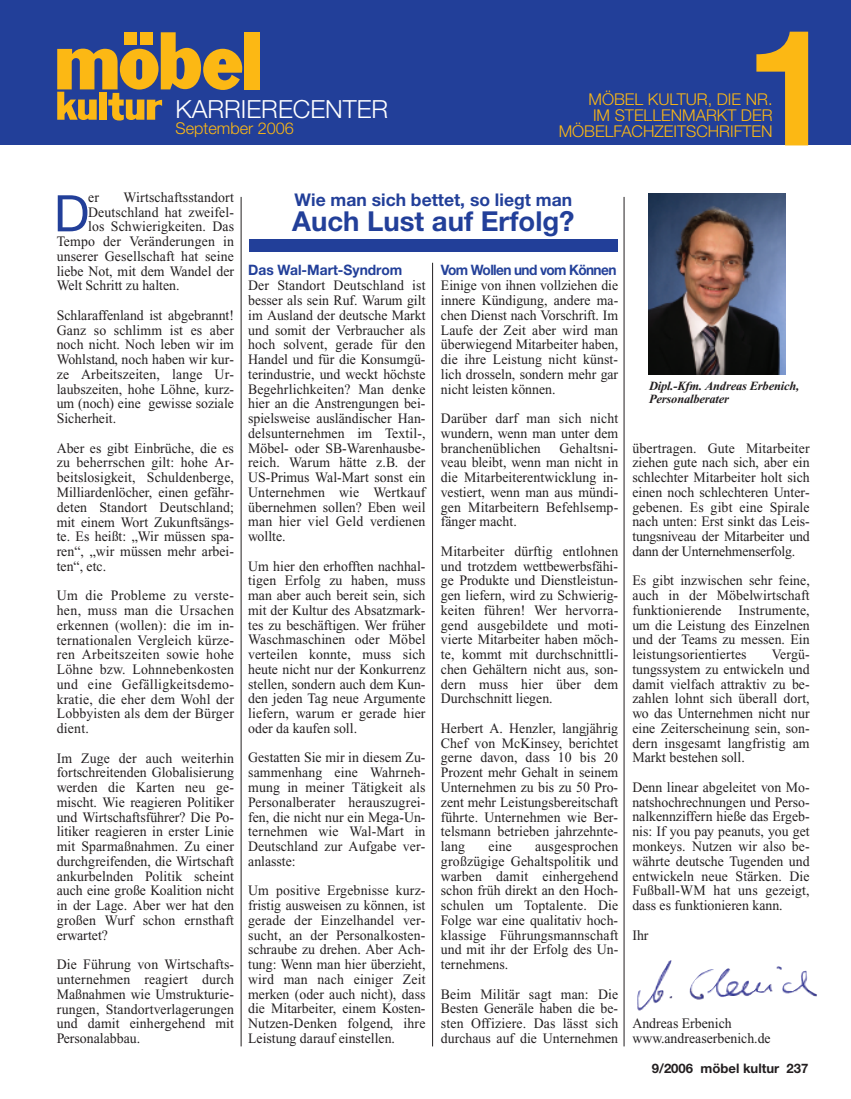
<style>
.page{position:relative;width:851px;height:1099px;background:#fff}
.page>*{position:absolute;margin:0;border:0;box-sizing:border-box;transform-origin:0 0}
.t1{font:700 162.5px "Helvetica Neue";color:#fcb814}
.t2{font:50.5px "Helvetica Neue";color:#223f99}
.t3{font:700 27.5px "Helvetica Neue";color:#223f99}
.t4{font:300 25px "Helvetica Neue";color:#fff}
.t5{font:700 17.5px "Helvetica Neue";color:#223f99}
.t6{font:300 16.25px/16.2px "Helvetica Neue";color:#fcb814}
.t7{font:14.38px/14.8px "Times New Roman";color:#231f20;text-align:justify;scale:.96 1}
.t8{font:700 14.38px "Helvetica Neue";letter-spacing:-.045em;color:#25429a;scale:.95 1}
.t9{font:700 14.38px "Helvetica Neue";color:#223f99;scale:.96 1}
.t10{font:700 13.12px "Helvetica Neue";color:#231f20}
.t11{font:italic 700 12.5px/13.8px "Times New Roman";letter-spacing:-.015em;color:#231f20}
</style>
<div class="page">
<div style="left:0;top:0;width:850px;height:145px;background:#223f99"></div>
<div style="left:244px;top:32px;width:15px;height:57px;background:#fcb814"></div>
<svg style="left:57px;top:32px;width:185px;height:88px"></svg>
<img style="left:637px;top:960px;width:179px;height:50px">
<div style="left:249px;top:240px;width:368px;height:12px;background:#223f99"></div>
<hr style="left:241px;top:197px;width:1px;height:849px;background:#231f20">
<hr style="left:432px;top:263px;width:1px;height:783px;background:#231f20">
<hr style="left:623px;top:197px;width:1px;height:849px;background:#231f20">
<img style="left:648px;top:193px;width:136px;height:181px">
<h1 class="t1" style="left:744px;top:29px;width:92px">1</h1>
<p class="t6" style="left:588px;top:90px;width:185px">MÖBEL KULTUR, DIE NR.<br>IM STELLENMARKT DER</p>
<h3 class="t4" style="left:175px;top:94px;width:214px">KARRIERECENTER</h3>
<p class="t6" style="left:175px;top:120px;width:120px">September 2006</p>
<p class="t6" style="left:558px;top:123px;width:215px">MÖBELFACHZEITSCHRIFTEN</p>
<h2 class="t2" style="left:54px;top:195px;width:37px">D</h2>
<p class="t7" style="left:88px;top:191px;width:13px">er</p>
<p class="t7" style="left:123px;top:191px;width:117px">Wirtschaftsstandort</p>
<p class="t7" style="left:88px;top:206px;width:153px">Deutschland hat zweifel-</p>
<p class="t7" style="left:88px;top:220px;width:153px">los Schwierigkeiten. Das</p>
<p class="t7" style="left:57px;top:235px;width:186px">Tempo der Veränderungen in</p>
<p class="t7" style="left:57px;top:250px;width:186px">unserer Gesellschaft hat seine</p>
<p class="t7" style="left:57px;top:265px;width:186px">liebe Not, mit dem Wandel der</p>
<p class="t7" style="left:57px;top:279px;width:129px">Welt Schritt zu halten.</p>
<p class="t7" style="left:57px;top:309px;width:186px">Schlaraffenland ist abgebrannt!<br>Ganz so schlimm ist es aber noch nicht. Noch leben wir im Wohlstand, noch haben wir kur&shy;ze Arbeitszeiten, lange Ur&shy;laubszeiten, hohe Löhne, kurz&shy;um (noch) eine gewisse soziale Sicherheit.</p>
<p class="t7" style="left:57px;top:442px;width:186px">Aber es gibt Einbrüche, die es zu beherrschen gilt: hohe Ar&shy;beitslosigkeit, Schuldenberge, Milliardenlöcher, einen gefähr&shy;deten Standort Deutschland; mit einem Wort Zukunftsängs&shy;te. Es heißt: „Wir müssen spa&shy;ren“, „wir müssen mehr arbei&shy;ten“, etc.</p>
<p class="t7" style="left:57px;top:589px;width:186px">Um die Probleme zu verste&shy;hen, muss man die Ursachen erkennen (wollen): die im in&shy;ternationalen Vergleich kürze&shy;ren Arbeitszeiten sowie hohe Löhne bzw. Lohnnebenkosten und eine Gefälligkeitsdemo&shy;kratie, die eher dem Wohl der Lobbyisten als dem der Bürger dient.</p>
<p class="t7" style="left:57px;top:751px;width:186px">Im Zuge der auch weiterhin fortschreitenden Globalisierung werden die Karten neu ge&shy;mischt. Wie reagieren Politiker und Wirtschaftsführer? Die Po&shy;litiker reagieren in erster Linie mit Sparmaßnahmen. Zu einer durchgreifenden, die Wirtschaft ankurbelnden Politik scheint auch eine große Koalition nicht in der Lage. Aber wer hat den großen Wurf schon ernsthaft erwartet?</p>
<p class="t7" style="left:57px;top:958px;width:186px">Die Führung von Wirtschafts&shy;unternehmen reagiert durch Maßnahmen wie Umstrukturie&shy;rungen, Standortverlagerungen und damit einhergehend mit Personalabbau.</p>
<p class="t5" style="left:294px;top:194px;width:279px">Wie man sich bettet, so liegt man</p>
<h3 class="t3" style="left:292px;top:211px;width:284px">Auch Lust auf Erfolg?</h3>
<p class="t9" style="left:248px;top:265px;width:162px">Das Wal-Mart-Syndrom</p>
<p class="t7" style="left:248px;top:279px;width:186px">Der Standort Deutschland ist besser als sein Ruf. Warum gilt im Ausland der deutsche Markt und somit der Verbraucher als hoch solvent, gerade für den Handel und für die Konsumgü&shy;terindustrie, und weckt höchste Begehrlichkeiten? Man denke hier an die Anstrengungen bei&shy;spielsweise ausländischer Han&shy;delsunternehmen im Textil-, Möbel- oder SB-Warenhausbe&shy;reich. Warum hätte z.B. der US-Primus Wal-Mart sonst ein Unternehmen wie Wertkauf übernehmen sollen? Eben weil man hier viel Geld verdienen wollte.</p>
<p class="t7" style="left:248px;top:560px;width:186px">Um hier den erhofften nachhal&shy;tigen Erfolg zu haben, muss man aber auch bereit sein, sich mit der Kultur des Absatzmark&shy;tes zu beschäftigen. Wer früher Waschmaschinen oder Möbel verteilen konnte, muss sich heute nicht nur der Konkurrenz stellen, sondern auch dem Kun&shy;den jeden Tag neue Argumente liefern, warum er gerade hier oder da kaufen soll.</p>
<p class="t7" style="left:248px;top:751px;width:186px">Gestatten Sie mir in diesem Zu&shy;sammenhang eine Wahrneh&shy;mung in meiner Tätigkeit als Personalberater herauszugrei&shy;fen, die nicht nur ein Mega-Un&shy;ternehmen wie Wal-Mart in Deutschland zur Aufgabe ver&shy;anlasste:</p>
<p class="t7" style="left:248px;top:884px;width:186px">Um positive Ergebnisse kurz&shy;fristig ausweisen zu können, ist gerade der Einzelhandel ver&shy;sucht, an der Personalkosten&shy;schraube zu drehen. Aber Ach&shy;tung: Wenn man hier überzieht, wird man nach einiger Zeit merken (oder auch nicht), dass die Mitarbeiter, einem Kosten-Nutzen-Denken folgend, ihre Leistung darauf einstellen.</p>
<p class="t8" style="left:441px;top:265px;width:186px">Vom Wollen und vom Können</p>
<p class="t7" style="left:441px;top:279px;width:186px">Einige von ihnen vollziehen die innere Kündigung, andere ma&shy;chen Dienst nach Vorschrift. Im Laufe der Zeit aber wird man überwiegend Mitarbeiter haben, die ihre Leistung nicht künst&shy;lich drosseln, sondern mehr gar nicht leisten können.</p>
<p class="t7" style="left:441px;top:412px;width:186px">Darüber darf man sich nicht wundern, wenn man unter dem branchenüblichen</p>
<p class="t7" style="left:441px;top:442px;width:186px;text-indent:118px">Gehaltsni&shy;veau bleibt, wenn man nicht in die Mitarbeiterentwicklung in&shy;vestiert, wenn man aus mündi&shy;gen Mitarbeitern Befehlsemp&shy;fänger macht.</p>
<p class="t7" style="left:441px;top:545px;width:186px">Mitarbeiter dürftig entlohnen und trotzdem wettbewerbsfähi&shy;ge Produkte und Dienstleistun&shy;gen liefern, wird zu Schwierig&shy;keiten führen! Wer hervorra&shy;gend ausgebildete und moti&shy;vierte Mitarbeiter haben möch&shy;te, kommt mit durchschnittli&shy;chen Gehältern nicht aus, son&shy;dern muss hier über dem Durchschnitt liegen.</p>
<p class="t7" style="left:441px;top:722px;width:186px">Herbert A. Henzler, langjährig Chef von McKinsey, berichtet gerne davon, dass 10 bis 20<br>Prozent mehr Gehalt in seinem Unternehmen zu bis zu 50 Pro&shy;zent mehr Leistungsbereitschaft führte. Unternehmen wie Ber&shy;telsmann betrieben jahrzehnte&shy;lang</p>
<p class="t7" style="left:441px;top:840px;width:186px;text-indent:94px">ausgesprochen großzügige Gehaltspolitik und warben damit einhergehend schon früh direkt an den Hoch&shy;schulen um Toptalente. Die Folge war eine qualitativ hoch&shy;klassige Führungsmannschaft und mit ihr der Erfolg des Un&shy;ternehmens.</p>
<p class="t7" style="left:441px;top:987px;width:186px">Beim Militär sagt man: Die Besten Generäle haben die be&shy;sten Offiziere. Das lässt sich durchaus auf die Unternehmen</p>
<p class="t7" style="left:488px;top:840px;width:26px">eine</p>
<p class="t11" style="left:649px;top:380px;width:152px">Dipl.-Kfm. Andreas Erbenich,<br>Personalberater</p>
<p class="t7" style="left:632px;top:441px;width:186px">übertragen. Gute Mitarbeiter ziehen gute nach sich, aber ein schlechter Mitarbeiter holt sich einen noch schlechteren Unter&shy;gebenen. Es gibt eine Spirale nach unten: Erst sinkt das Leis&shy;tungsniveau der Mitarbeiter und dann der Unternehmenserfolg.</p>
<p class="t7" style="left:632px;top:574px;width:186px">Es gibt inzwischen sehr feine, auch in der Möbelwirtschaft funktionierende Instrumente, um die Leistung des Einzelnen und der Teams zu messen. Ein leistungsorientiertes</p>
<p class="t7" style="left:632px;top:648px;width:186px;text-indent:139px">Vergü&shy;tungssystem zu entwickeln und damit vielfach attraktiv zu be&shy;zahlen lohnt sich überall dort, wo das Unternehmen nicht nur eine Zeiterscheinung sein, son&shy;dern insgesamt langfristig am Markt bestehen soll.</p>
<p class="t7" style="left:632px;top:781px;width:186px">Denn linear abgeleitet von Mo&shy;natshochrechnungen und Perso&shy;nalkennziffern hieße das Ergeb&shy;nis: If you pay peanuts, you get monkeys. Nutzen wir also be&shy;währte deutsche Tugenden und entwickeln neue Stärken. Die Fußball-WM hat uns gezeigt, dass es funktionieren kann.</p>
<p class="t7" style="left:632px;top:928px;width:18px">Ihr</p>
<p class="t7" style="left:632px;top:1017px;width:145px">Andreas Erbenich www.andreaserbenich.de</p>
<p class="t10" style="left:651px;top:1063px;width:158px">9/2006 möbel kultur 237</p>
</div>
